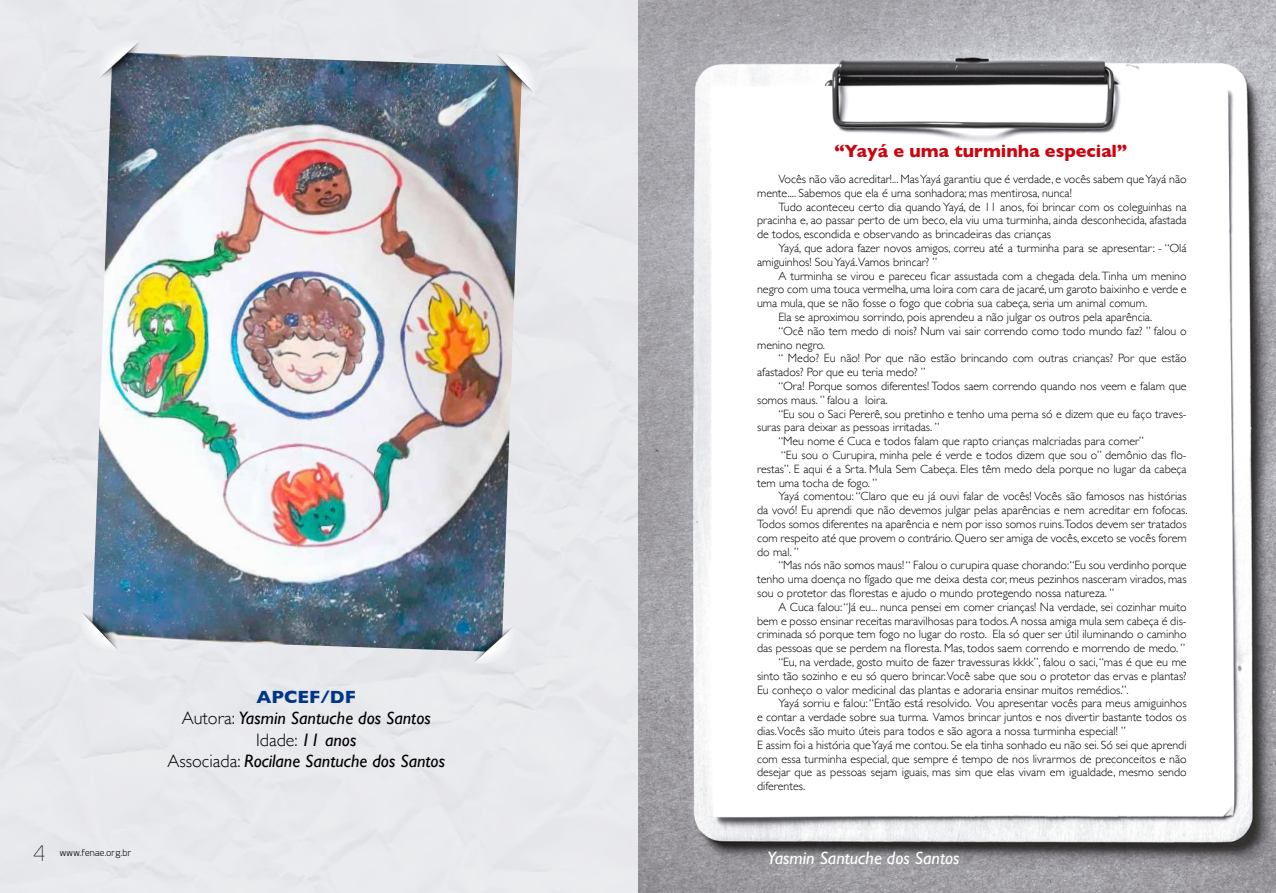
<style>
.page{position:relative;width:1276px;height:893px;background:#fff}
.page>*{position:absolute;margin:0;border:0;box-sizing:border-box;transform-origin:0 0}
.t1{font:italic 18px/21.6px "Gill Sans";color:#000;text-align:center}
.t2{font:700 18px "Gill Sans";color:#cb0610}
.t3{font:italic 18px "Gill Sans";color:#fff}
.t4{font:300 12px/13.8px "Gill Sans";color:#000}
.t5{font:300 9px "Esphimere";letter-spacing:.02em;color:#000}
.s1{font-weight:100;font-size:21px}
.s2{font-weight:700;font-style:normal;color:#003687}
.s3{font-weight:300;font-style:normal}
</style>
<div class="page">
<img style="left:92px;top:52px;width:430px;height:600px">
<svg style="left:79px;top:613px;width:39px;height:38px"></svg>
<svg style="left:473px;top:625px;width:41px;height:40px"></svg>
<svg style="left:99px;top:40px;width:41px;height:39px"></svg>
<svg style="left:494px;top:53px;width:41px;height:40px"></svg>
<img style="left:638px;top:0;width:638px;height:893px">
<p class="t5" style="left:33px;top:848px;width:100px"><span class="s1">4</span> www.fenae.org.br</p>
<h1 class="t1" style="left:167px;top:686px;width:279px"><span class="s2">APCEF/DF<br></span><span class="s3">Autora:</span> Yasmin Santuche dos Santos<br><span class="s3">Idade:</span> 11 anos<br><span class="s3">Associada:</span> Rocilane Santuche dos Santos</h1>
<h1 class="t2" style="left:834px;top:137px;width:294px">“Yayá e uma turminha especial”</h1>
<p class="t4" style="left:757px;top:172px;width:431px;text-indent:21px">Vocês não vão acreditar!... Mas Yayá garantiu que é verdade, e vocês sabem que Yayá não mente.... Sabemos que ela é uma sonhadora; mas mentirosa, nunca!</p>
<p class="t4" style="left:757px;top:199px;width:431px;text-align:justify;text-indent:21px">Tudo aconteceu certo dia quando Yayá, de 11 anos, foi brincar com os coleguinhas na pracinha e, ao passar perto de um beco, ela viu uma turminha, ainda desconhecida, afastada de todos, escondida e observando as brincadeiras das crianças</p>
<p class="t4" style="left:757px;top:241px;width:431px;text-indent:21px">Yayá, que adora fazer novos amigos, correu até a turminha para se apresentar: - “Olá amiguinhos! Sou Yayá.Vamos brincar? ”</p>
<p class="t4" style="left:778px;top:268px;width:410px">A turminha se virou e pareceu ficar assustada com a chegada dela. Tinha um menino</p>
<p class="t4" style="left:757px;top:282px;width:431px">negro com uma touca vermelha, uma loira com cara de jacaré, um garoto baixinho e verde e</p>
<p class="t4" style="left:757px;top:296px;width:392px">uma mula, que se não fosse o fogo que cobria sua cabeça, seria um animal comum.</p>
<p class="t4" style="left:778px;top:310px;width:375px">Ela se aproximou sorrindo, pois aprendeu a não julgar os outros pela aparência.</p>
<p class="t4" style="left:778px;top:323px;width:410px">“Ocê não tem medo di nois? Num vai sair correndo como todo mundo faz? ” falou o</p>
<p class="t4" style="left:757px;top:337px;width:69px">menino negro.</p>
<p class="t4" style="left:778px;top:351px;width:410px">“ Medo? Eu não! Por que não estão brincando com outras crianças? Por que estão</p>
<p class="t4" style="left:757px;top:365px;width:170px">afastados? Por que eu teria medo? ”</p>
<p class="t4" style="left:778px;top:379px;width:410px">“Ora! Porque somos diferentes! Todos saem correndo quando nos veem e falam que</p>
<p class="t4" style="left:757px;top:392px;width:132px">somos maus. ” falou a loira.</p>
<p class="t4" style="left:778px;top:406px;width:410px">“Eu sou o Saci Pererê, sou pretinho e tenho uma perna só e dizem que eu faço traves-</p>
<p class="t4" style="left:757px;top:420px;width:184px">suras para deixar as pessoas irritadas. ”</p>
<p class="t4" style="left:778px;top:434px;width:367px">“Meu nome é Cuca e todos falam que rapto crianças malcriadas para comer”</p>
<p class="t4" style="left:781px;top:448px;width:407px">“Eu sou o Curupira, minha pele é verde e todos dizem que sou o” demônio das flo-</p>
<p class="t4" style="left:757px;top:461px;width:431px">restas”. E aqui é a Srta. Mula Sem Cabeça. Eles têm medo dela porque no lugar da cabeça</p>
<p class="t4" style="left:757px;top:475px;width:122px">tem uma tocha de fogo. ”</p>
<p class="t4" style="left:778px;top:489px;width:410px">Yayá comentou: “Claro que eu já ouvi falar de vocês! Vocês são famosos nas histórias</p>
<p class="t4" style="left:757px;top:503px;width:432px">da vovó! Eu aprendi que não devemos julgar pelas aparências e nem acreditar em fofocas.</p>
<p class="t4" style="left:757px;top:517px;width:431px">Todos somos diferentes na aparência e nem por isso somos ruins.Todos devem ser tratados</p>
<p class="t4" style="left:757px;top:530px;width:431px">com respeito até que provem o contrário. Quero ser amiga de vocês, exceto se vocês forem</p>
<p class="t4" style="left:757px;top:544px;width:43px">do mal. ”</p>
<p class="t4" style="left:778px;top:558px;width:410px">“Mas nós não somos maus! “ Falou o curupira quase chorando:“Eu sou verdinho porque</p>
<p class="t4" style="left:757px;top:572px;width:431px">tenho uma doença no fígado que me deixa desta cor, meus pezinhos nasceram virados, mas</p>
<p class="t4" style="left:757px;top:586px;width:358px">sou o protetor das florestas e ajudo o mundo protegendo nossa natureza. ”</p>
<p class="t4" style="left:778px;top:599px;width:410px">A Cuca falou: “Já eu... nunca pensei em comer crianças! Na verdade, sei cozinhar muito</p>
<p class="t4" style="left:757px;top:613px;width:431px">bem e posso ensinar receitas maravilhosas para todos. A nossa amiga mula sem cabeça é dis-</p>
<p class="t4" style="left:757px;top:627px;width:431px">criminada só porque tem fogo no lugar do rosto. Ela só quer ser útil iluminando o caminho</p>
<p class="t4" style="left:757px;top:641px;width:430px">das pessoas que se perdem na floresta. Mas, todos saem correndo e morrendo de medo. ”</p>
<p class="t4" style="left:778px;top:655px;width:410px">“Eu, na verdade, gosto muito de fazer travessuras kkkk”, falou o saci, “mas é que eu me</p>
<p class="t4" style="left:757px;top:668px;width:431px">sinto tão sozinho e eu só quero brincar. Você sabe que sou o protetor das ervas e plantas?</p>
<p class="t4" style="left:757px;top:682px;width:373px">Eu conheço o valor medicinal das plantas e adoraria ensinar muitos remédios.”.</p>
<p class="t4" style="left:778px;top:696px;width:410px">Yayá sorriu e falou: “Então está resolvido. Vou apresentar vocês para meus amiguinhos</p>
<p class="t4" style="left:757px;top:710px;width:431px">e contar a verdade sobre sua turma. Vamos brincar juntos e nos divertir bastante todos os</p>
<p class="t4" style="left:757px;top:724px;width:370px">dias.Vocês são muito úteis para todos e são agora a nossa turminha especial! ”</p>
<p class="t4" style="left:757px;top:737px;width:431px">E assim foi a história que Yayá me contou. Se ela tinha sonhado eu não sei. Só sei que aprendi</p>
<p class="t4" style="left:757px;top:751px;width:431px">com essa turminha especial, que sempre é tempo de nos livrarmos de preconceitos e não</p>
<p class="t4" style="left:757px;top:765px;width:431px">desejar que as pessoas sejam iguais, mas sim que elas vivam em igualdade, mesmo sendo</p>
<p class="t4" style="left:757px;top:779px;width:50px">diferentes.</p>
<h1 class="t3" style="left:767px;top:848px;width:194px">Yasmin Santuche dos Santos</h1>
</div>
